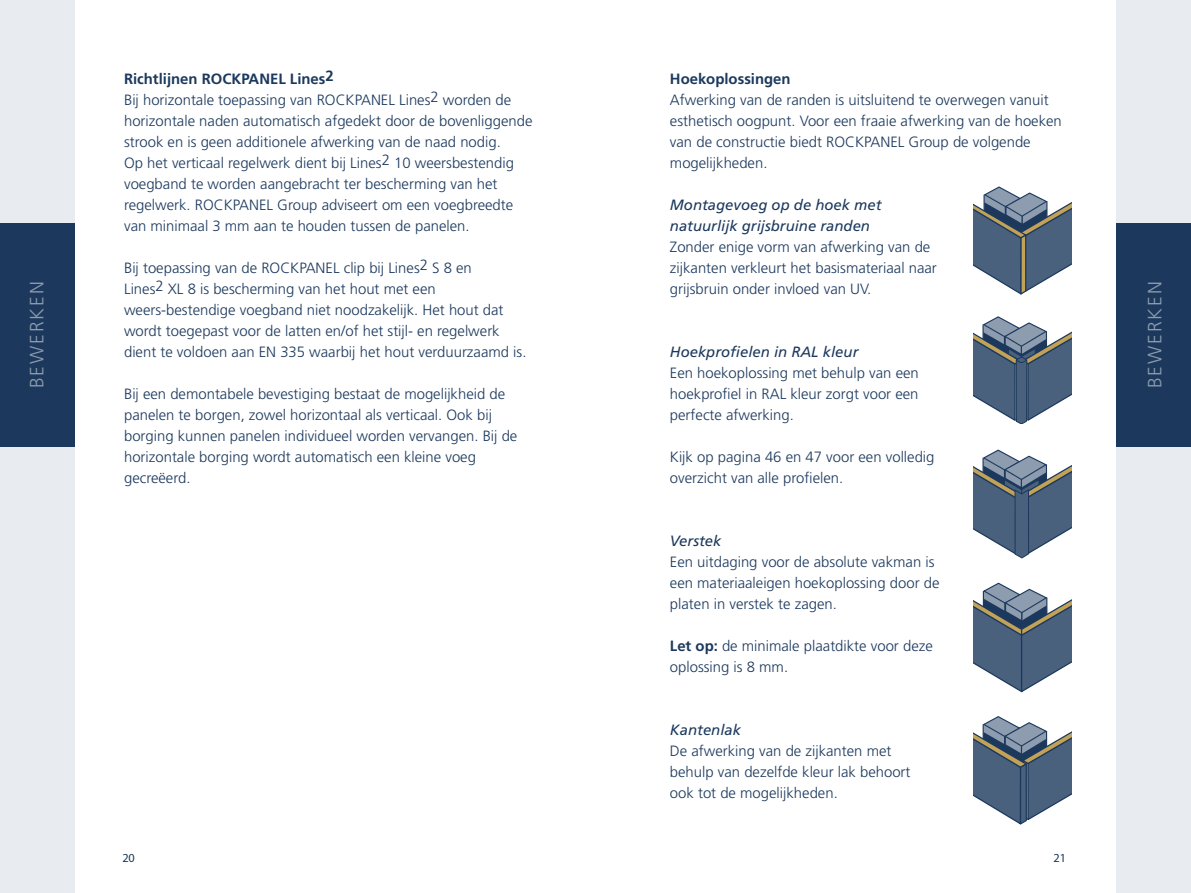
<style>
.page{position:relative;width:1191px;height:893px;background:#fff}
.page>*{position:absolute;margin:0;border:0;box-sizing:border-box;transform-origin:0 0}
.t1{font:300 19.25px "Frutiger";letter-spacing:.1em;color:#8d9cae}
.t2{font:300 14.88px/21px "Frutiger";color:#1c395d}
.t3{font:italic 14.88px/21px "Frutiger CE";color:#1c395d}
.t4{font:700 14.88px "Frutiger CE";color:#1c395d}
.t5{font:700 14.88px "Frutiger";color:#1c395d}
.t6{font:12.25px "Myriad Pro";color:#1c395d}
.s1{font-family:"Frutiger CE";font-weight:700}
</style>
<div class="page">
<div style="left:0;top:0;width:74px;height:893px;background:#e8ebef"></div>
<div style="left:1116px;top:0;width:75px;height:893px;background:#e8ebef"></div>
<div style="left:0;top:223px;width:74px;height:223px;background:#1c395d"></div>
<div style="left:1116px;top:223px;width:75px;height:223px;background:#1c395d"></div>
<svg style="left:973px;top:449px;width:98px;height:109px"></svg>
<svg style="left:973px;top:316px;width:98px;height:108px"></svg>
<svg style="left:973px;top:186px;width:98px;height:109px"></svg>
<svg style="left:973px;top:583px;width:98px;height:110px"></svg>
<svg style="left:973px;top:716px;width:98px;height:109px"></svg>
<p class="t4" style="left:124px;top:70px;width:211px">Richtlijnen ROCKPANEL Lines2</p>
<p class="t2" style="left:124px;top:89px;width:410px">Bij horizontale toepassing van ROCKPANEL Lines2 worden de horizontale naden automatisch afgedekt door de bovenliggende strook en is geen additionele afwerking van de naad nodig.<br>Op het verticaal regelwerk dient bij Lines2 10 weersbestendig voegband te worden aangebracht ter bescherming van het regelwerk. ROCKPANEL Group adviseert om een voegbreedte van minimaal 3 mm aan te houden tussen de panelen.</p>
<p class="t2" style="left:124px;top:257px;width:404px">Bij toepassing van de ROCKPANEL clip bij Lines2 S 8 en<br>Lines2 XL 8 is bescherming van het hout met een weers-bestendige voegband niet noodzakelijk. Het hout dat wordt toegepast voor de latten en/of het stijl- en regelwerk dient te voldoen aan EN 335 waarbij het hout verduurzaamd is.</p>
<p class="t2" style="left:124px;top:383px;width:395px">Bij een demontabele bevestiging bestaat de mogelijkheid de panelen te borgen, zowel horizontaal als verticaal. Ook bij borging kunnen panelen individueel worden vervangen. Bij de horizontale borging wordt automatisch een kleine voeg gecreëerd.</p>
<p class="t5" style="left:670px;top:70px;width:122px">Hoekoplossingen</p>
<p class="t2" style="left:670px;top:89px;width:393px">Afwerking van de randen is uitsluitend te overwegen vanuit esthetisch oogpunt. Voor een fraaie afwerking van de hoeken van de constructie biedt ROCKPANEL Group de volgende mogelijkheden.</p>
<p class="t3" style="left:670px;top:194px;width:213px">Montagevoeg op de hoek met natuurlijk grijsbruine randen</p>
<p class="t2" style="left:670px;top:236px;width:268px">Zonder enige vorm van afwerking van de zijkanten verkleurt het basismateriaal naar grijsbruin onder invloed van UV.</p>
<p class="t1" style="left:26px;top:388px;width:108px;rotate:-90deg">BEWERKEN</p>
<p class="t1" style="left:1143px;top:388px;width:108px;rotate:-90deg">BEWERKEN</p>
<p class="t3" style="left:670px;top:341px;width:190px">Hoekprofielen in RAL kleur</p>
<p class="t2" style="left:670px;top:362px;width:250px;text-align:justify">Een hoekoplossing met behulp van een hoekprofiel in RAL kleur zorgt voor een perfecte afwerking.</p>
<p class="t2" style="left:670px;top:446px;width:266px">Kijk op pagina 46 en 47 voor een volledig overzicht van alle profielen.</p>
<p class="t3" style="left:670px;top:530px;width:53px">Verstek</p>
<p class="t2" style="left:670px;top:551px;width:271px">Een uitdaging voor de absolute vakman is een materiaaleigen hoekoplossing door de platen in verstek te zagen.</p>
<p class="t2" style="left:670px;top:635px;width:264px"><span class="s1">Let op:</span> de minimale plaatdikte voor deze oplossing is 8 mm.</p>
<p class="t3" style="left:670px;top:719px;width:73px">Kantenlak</p>
<p class="t2" style="left:670px;top:740px;width:242px">De afwerking van de zijkanten met behulp van dezelfde kleur lak behoort ook tot de mogelijkheden.</p>
<p class="t6" style="left:122px;top:851px;width:14px">20</p>
<p class="t6" style="left:1053px;top:851px;width:14px">21</p>
</div>
